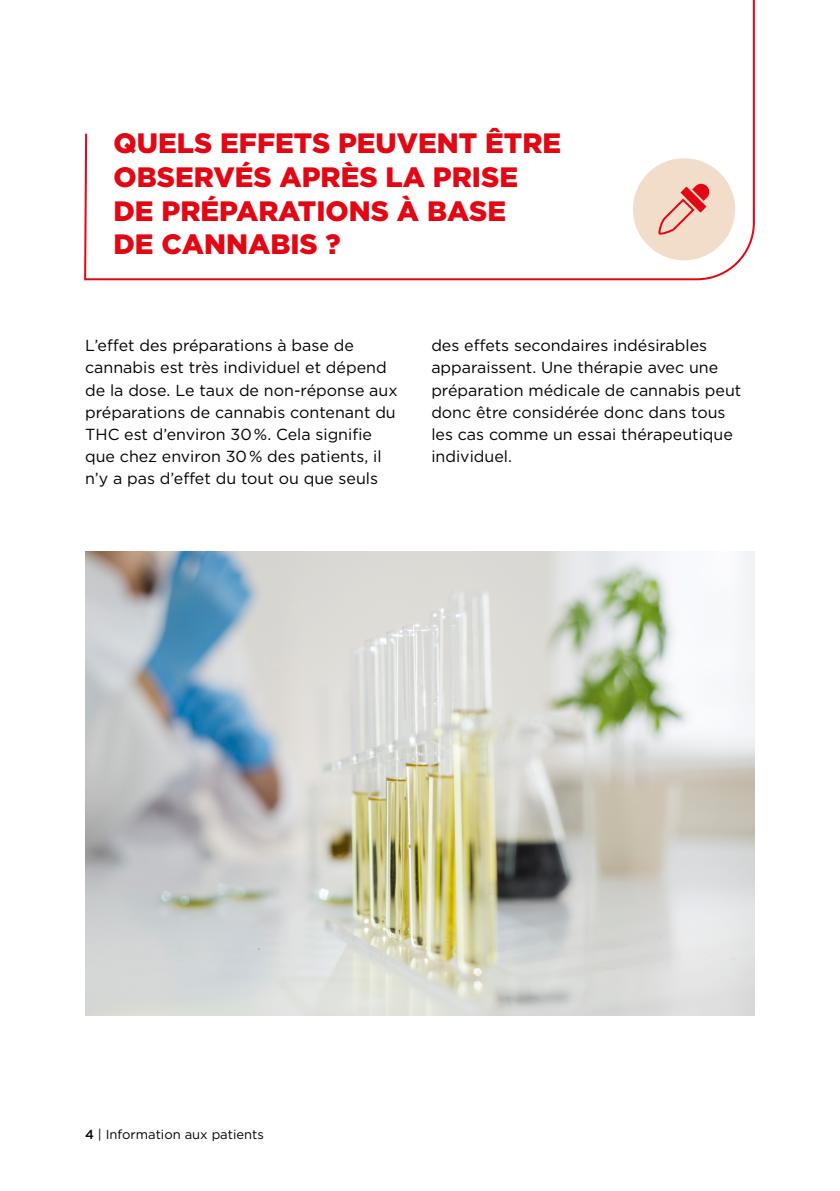
<style>
.page{position:relative;width:840px;height:1191px;background:#fff}
.page>*{position:absolute;margin:0;border:0;box-sizing:border-box;transform-origin:0 0}
.t1{font:900 28px/33.6px "Gotham";color:#e30613}
.t2{font:16px/22px "Gotham";color:#000}
.t3{font:13px "Gotham";color:#000}
.s1{font-weight:500}
</style>
<div class="page">
<img style="left:85px;top:551px;width:669px;height:464px">
<svg style="left:84px;top:0;width:671px;height:281px"></svg>
<div style="left:632px;top:158px;width:102px;height:102px;background:#f1ddca;border-radius:50%"></div>
<svg style="left:658px;top:183px;width:51px;height:52px"></svg>
<h1 class="t1" style="left:113px;top:126px;width:449px">QUELS EFFETS PEUVENT ÊTRE<br>OBSERVÉS APRÈS LA PRISE<br>DE PRÉPARATIONS À BASE<br>DE CANNABIS ?</h1>
<p class="t2" style="left:85px;top:334px;width:314px">L’effet des préparations à base de cannabis est très individuel et dépend de la dose. Le taux de non-réponse aux préparations de cannabis contenant du THC est d’environ 30 %. Cela signifie que chez environ 30 % des patients, il n’y a pas d’effet du tout ou que seuls</p>
<p class="t2" style="left:431px;top:334px;width:311px">des effets secondaires indésirables apparaissent. Une thérapie avec une préparation médicale de cannabis peut donc être considérée donc dans tous les cas comme un essai thérapeutique individuel.</p>
<p class="t3" style="left:85px;top:1126px;width:180px"><span class="s1">4</span> | Information aux patients</p>
</div>
